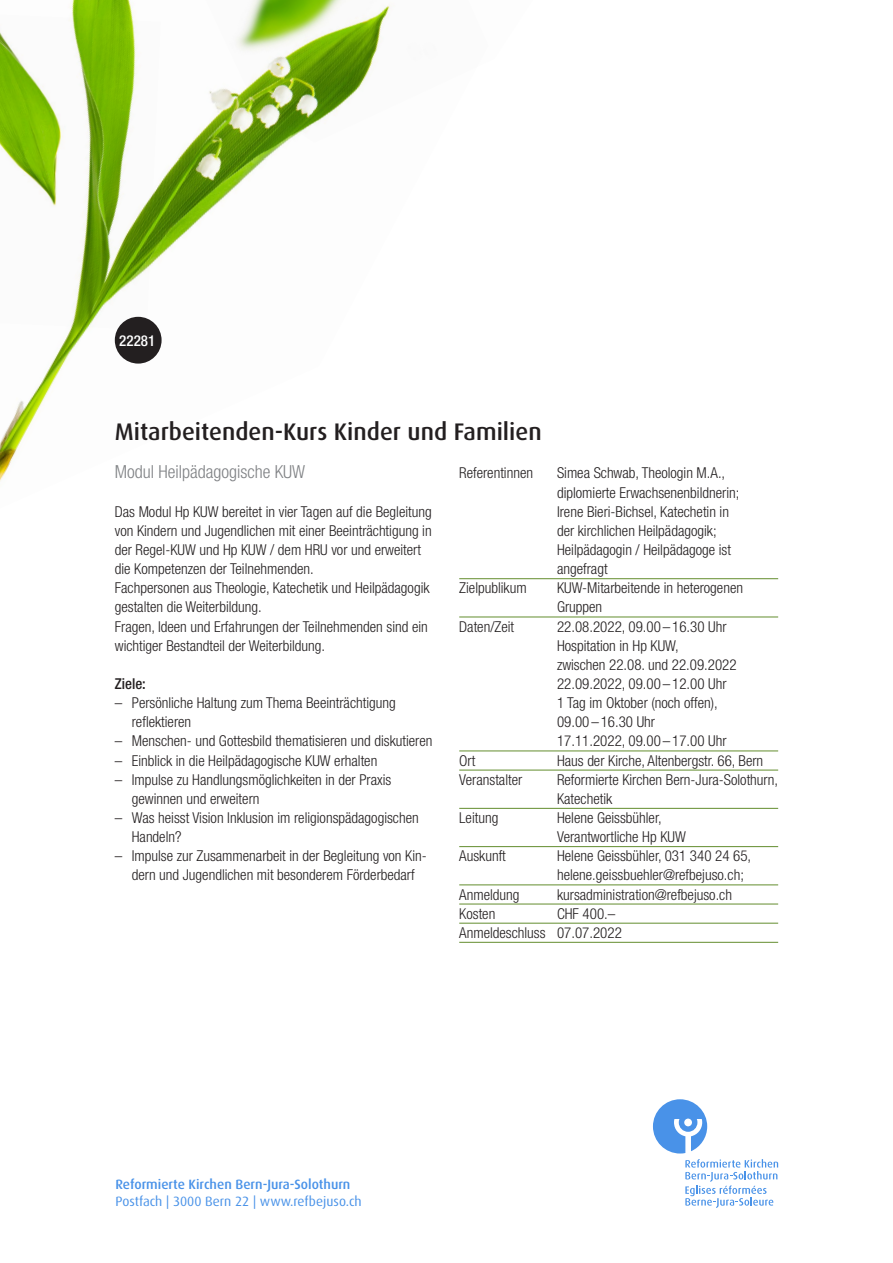
<style>
.page{position:relative;width:893px;height:1263px;background:#fff}
.page>*{position:absolute;margin:0;border:0;box-sizing:border-box;transform-origin:0 0}
.t1{font:500 24px "Dax";color:#231f20}
.t2{font:300 condensed 18px "Helvetica Neue LT Std";color:#808285}
.t3{font:300 condensed 15px/19.2px "Helvetica Neue LT Std";color:#231f20}
.t4{font:500 condensed 15px "Helvetica Neue LT Std";color:#231f20}
.t5{font:500 condensed 15px "Helvetica Neue LT Std";color:#fff}
.t6{font:500 13.5px "Dax";color:#4992e8}
.t7{font:13.5px "Dax";color:#4992e8}
</style>
<div class="page">
<svg style="left:653px;top:1099px;width:54px;height:54px"></svg>
<svg style="left:685px;top:1159px;width:93px;height:49px"></svg>
<img style="left:0;top:143px;width:285px;height:339px">
<img style="left:0;top:0;width:161px;height:330px">
<img style="left:191px;top:0;width:200px;height:143px">
<hr style="left:459px;top:578px;width:319px;height:1px;background:#638d2e">
<hr style="left:459px;top:617px;width:319px;height:1px;background:#638d2e">
<hr style="left:459px;top:750px;width:319px;height:1px;background:#638d2e">
<hr style="left:459px;top:770px;width:319px;height:1px;background:#638d2e">
<hr style="left:459px;top:808px;width:319px;height:1px;background:#638d2e">
<hr style="left:459px;top:846px;width:319px;height:1px;background:#638d2e">
<hr style="left:459px;top:884px;width:319px;height:1px;background:#638d2e">
<hr style="left:459px;top:904px;width:319px;height:1px;background:#638d2e">
<hr style="left:459px;top:923px;width:319px;height:1px;background:#638d2e">
<hr style="left:459px;top:942px;width:319px;height:1px;background:#638d2e">
<div style="left:115px;top:317px;width:47px;height:47px;background:#231f20;border-radius:50%"></div>
<p class="t5" style="left:119px;top:331px;width:37px">22281</p>
<h1 class="t1" style="left:115px;top:418px;width:428px">Mitarbeitenden-Kurs Kinder und Familien</h1>
<p class="t2" style="left:115px;top:462px;width:192px">Modul Heilpädagogische KUW</p>
<p class="t3" style="left:115px;top:502px;width:318px">Das Modul Hp KUW bereitet in vier Tagen auf die Begleitung von Kindern und Jugendlichen mit einer Beeinträchtigung in der Regel-KUW und Hp KUW / dem HRU vor und erweitert die Kompetenzen der Teilnehmenden.<br>Fachpersonen aus Theologie, Katechetik und Heilpädagogik gestalten die Weiterbildung.<br>Fragen, Ideen und Erfahrungen der Teilnehmenden sind ein wichtiger Bestandteil der Weiterbildung.</p>
<p class="t4" style="left:115px;top:675px;width:33px">Ziele:</p>
<p class="t3" style="left:132px;top:693px;width:265px;text-indent:-17px">– Persönliche Haltung zum Thema Beeinträchtigung reflektieren</p>
<p class="t3" style="left:115px;top:731px;width:319px">– Menschen- und Gottesbild thematisieren und diskutieren</p>
<p class="t3" style="left:115px;top:750px;width:264px">– Einblick in die Heilpädagogische KUW erhalten</p>
<p class="t3" style="left:132px;top:770px;width:261px;text-indent:-17px">– Impulse zu Handlungsmöglichkeiten in der Praxis gewinnen und erweitern</p>
<p class="t3" style="left:132px;top:808px;width:288px;text-indent:-17px">– Was heisst Vision Inklusion im religionspädagogischen<br>Handeln?</p>
<p class="t3" style="left:115px;top:846px;width:314px;text-align:center">– Impulse zur Zusammenarbeit in der Begleitung von Kin&shy;dern und Jugendlichen mit besonderem Förderbedarf</p>
<p class="t3" style="left:459px;top:463px;width:75px">Referentinnen</p>
<p class="t3" style="left:557px;top:463px;width:184px">Simea Schwab, Theologin M.A., diplomierte Erwachsenenbildnerin;<br>Irene Bieri-Bichsel, Katechetin in der kirchlichen Heilpädagogik;<br>Heilpädagogin / Heilpädagoge ist angefragt</p>
<p class="t3" style="left:459px;top:578px;width:69px">Zielpublikum</p>
<p class="t3" style="left:557px;top:578px;width:187px">KUW-Mitarbeitende in heterogenen<br>Gruppen</p>
<p class="t3" style="left:459px;top:616px;width:56px">Daten/Zeit</p>
<p class="t3" style="left:557px;top:616px;width:181px">22.08.2022, 09.00 – 16.30 Uhr<br>Hospitation in Hp KUW,<br>zwischen 22.08. und 22.09.2022<br>22.09.2022, 09.00 – 12.00 Uhr<br>1 Tag im Oktober (noch offen),<br>09.00–16.30 Uhr<br>17.11.2022, 09.00 – 17.00 Uhr</p>
<p class="t3" style="left:459px;top:750px;width:18px">Ort</p>
<p class="t3" style="left:557px;top:750px;width:208px">Haus der Kirche, Altenbergstr. 66, Bern</p>
<p class="t3" style="left:459px;top:770px;width:65px">Veranstalter</p>
<p class="t3" style="left:557px;top:770px;width:222px">Reformierte Kirchen Bern-Jura-Solothurn,<br>Katechetik</p>
<p class="t3" style="left:459px;top:808px;width:41px">Leitung</p>
<p class="t3" style="left:557px;top:808px;width:130px">Helene Geissbühler,<br>Verantwortliche Hp KUW</p>
<p class="t3" style="left:459px;top:846px;width:48px">Auskunft</p>
<p class="t3" style="left:557px;top:846px;width:196px">Helene Geissbühler, 031 340 24 65, helene.geissbuehler@refbejuso.ch;</p>
<p class="t3" style="left:459px;top:884px;width:62px">Anmeldung</p>
<p class="t3" style="left:557px;top:884px;width:176px">kursadministration@refbejuso.ch</p>
<p class="t3" style="left:459px;top:904px;width:38px">Kosten</p>
<p class="t3" style="left:459px;top:904px;width:164px;text-indent:98px">CHF 400.–<br>Anmeldeschluss 07.07.2022</p>
<p class="t6" style="left:115px;top:1177px;width:237px">Reformierte Kirchen Bern-Jura-Solothurn</p>
<p class="t7" style="left:115px;top:1193px;width:248px">Postfach | 3000 Bern 22 | www.refbejuso.ch</p>
</div>
